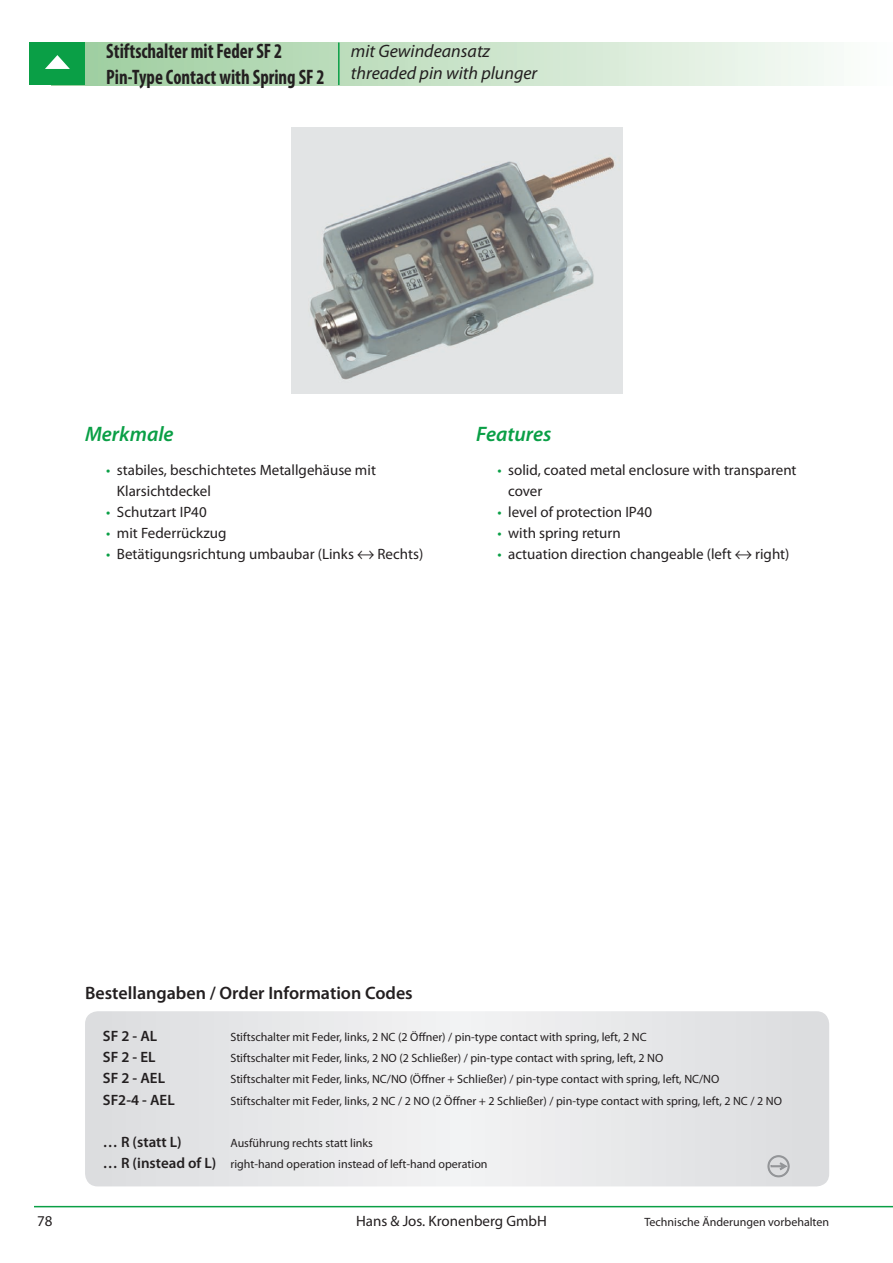
<style>
.page{position:relative;width:893px;height:1263px;background:#fff}
.page>*{position:absolute;margin:0;border:0;box-sizing:border-box;transform-origin:0 0}
.t1{font:700 condensed 21px/25.2px "Myriad Pro";color:#231f20;scale:.9 1}
.t2{font:italic 600 21px "Myriad Pro";color:#0a9f46}
.t3{font:italic 18px/21.6px "Myriad Pro";color:#231f20}
.t4{font:600 18px "Myriad Pro";color:#231f20}
.t5{font:15px/21px "Myriad Pro";color:#231f20}
.t6{font:600 15px "Myriad Pro";color:#231f20}
.t7{font:12px/21.3px "Myriad Pro";color:#231f20}
.s1{color:#0a9f46}
.s2{font-weight:600;font-size:15px}
</style>
<div class="page">
<div style="left:51px;top:43px;width:842px;height:42px;background:linear-gradient(to right,#9bcc9b,#fbfdfb)"></div>
<div style="left:30px;top:43px;width:55px;height:42px;background:#0a9f46"></div>
<svg style="left:45px;top:55px;width:25px;height:14px"></svg>
<hr style="left:34px;top:1206px;width:859px;height:1px;background:#0a9f46">
<hr style="left:892px;top:43px;width:1px;height:42px;background:#fdfefe">
<div style="left:85px;top:1011px;width:744px;height:175px;background:#e6e7e9;border-radius:13px"></div>
<hr style="left:338px;top:43px;width:2px;height:42px;background:#0a9f46">
<img style="left:292px;top:128px;width:330px;height:265px">
<svg style="left:767px;top:1155px;width:23px;height:23px"></svg>
<h1 class="t1" style="left:106px;top:38px;width:244px">Stiftschalter mit Feder SF 2<br>Pin-Type Contact with Spring SF 2</h1>
<h2 class="t3" style="left:351px;top:40px;width:188px">mit Gewindeansatz threaded pin with plunger</h2>
<h1 class="t2" style="left:85px;top:421px;width:90px">Merkmale</h1>
<p class="t5" style="left:117px;top:459px;width:261px;text-indent:-11px"><span class="s1">•</span> stabiles, beschichtetes Metallgehäuse mit<br>Klarsichtdeckel</p>
<p class="t5" style="left:106px;top:501px;width:102px"><span class="s1">•</span> Schutzart IP40</p>
<p class="t5" style="left:106px;top:522px;width:122px"><span class="s1">•</span> mit Federrückzug</p>
<p class="t5" style="left:106px;top:543px;width:318px"><span class="s1">•</span> Betätigungsrichtung umbaubar (Links ↔ Rechts)</p>
<h1 class="t2" style="left:476px;top:421px;width:77px">Features</h1>
<p class="t5" style="left:508px;top:459px;width:290px;text-indent:-11px"><span class="s1">•</span> solid, coated metal enclosure with transparent cover</p>
<p class="t5" style="left:497px;top:501px;width:156px"><span class="s1">•</span> level of protection IP40</p>
<p class="t5" style="left:497px;top:522px;width:125px"><span class="s1">•</span> with spring return</p>
<p class="t5" style="left:497px;top:543px;width:293px"><span class="s1">•</span> actuation direction changeable (left ↔ right)</p>
<h2 class="t4" style="left:85px;top:982px;width:329px">Bestellangaben / Order Information Codes</h2>
<p class="t6" style="left:103px;top:1026px;width:56px">SF 2 - AL</p>
<p class="t7" style="left:230px;top:1026px;width:418px">Stiftschalter mit Feder, links, 2 NC (2 Öffner) / pin-type contact with spring, left, 2 NC</p>
<p class="t6" style="left:103px;top:1047px;width:54px">SF 2 - EL</p>
<p class="t7" style="left:230px;top:1047px;width:434px">Stiftschalter mit Feder, links, 2 NO (2 Schließer) / pin-type contact with spring, left, 2 NO</p>
<p class="t6" style="left:103px;top:1069px;width:64px">SF 2 - AEL</p>
<p class="t7" style="left:230px;top:1068px;width:490px">Stiftschalter mit Feder, links, NC/NO (Öffner + Schließer) / pin-type contact with spring, left, NC/NO</p>
<p class="t6" style="left:103px;top:1090px;width:73px">SF2-4 - AEL</p>
<p class="t7" style="left:230px;top:1090px;width:553px">Stiftschalter mit Feder, links, 2 NC / 2 NO (2 Öffner + 2 Schließer) / pin-type contact with spring, left, 2 NC / 2 NO</p>
<p class="t6" style="left:103px;top:1132px;width:80px">… R (statt L)</p>
<p class="t7" style="left:103px;top:1132px;width:386px;text-indent:128px">Ausführung rechts statt links<br><span class="s2">… R (instead of L)</span> right-hand operation instead of left-hand operation</p>
<p class="t5" style="left:37px;top:1210px;width:17px">78</p>
<p class="t5" style="left:356px;top:1210px;width:192px">Hans &amp; Jos. Kronenberg GmbH</p>
<p class="t7" style="left:644px;top:1211px;width:186px">Technische Änderungen vorbehalten</p>
</div>
